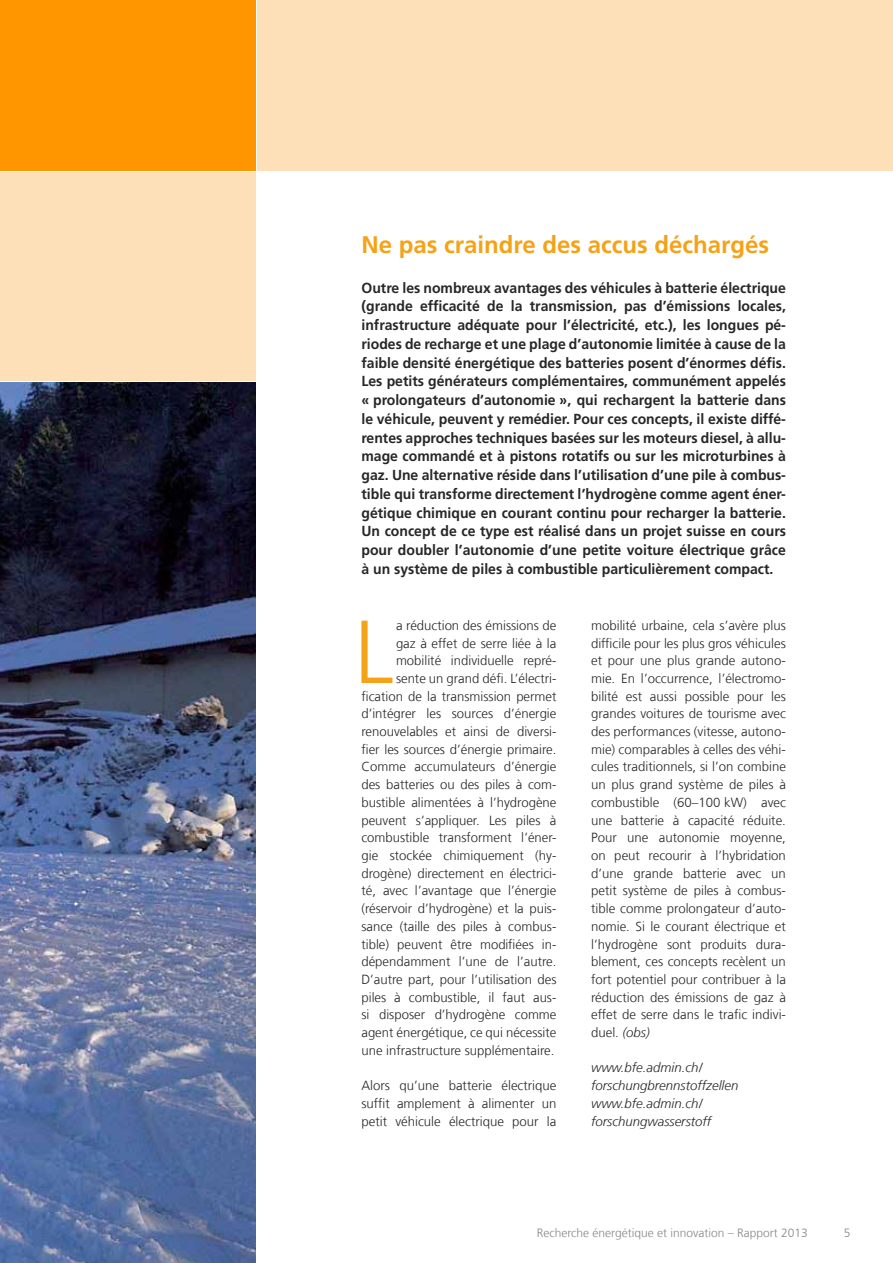
<style>
.page{position:relative;width:893px;height:1263px;background:#fff}
.page>*{position:absolute;margin:0;border:0;box-sizing:border-box;transform-origin:0 0}
.t1{font:300 89.25px "Frutiger LT Com";color:#f5a217}
.t2{font:700 24px "Frutiger LT Com";color:#f5a217}
.t3{font:700 14.55px/18.8px "Frutiger LT Com";color:#272726;text-align:justify;scale:.96 1}
.t4{font:300 13.2px/17.7px "Frutiger LT Com";color:#272726;text-align:justify}
.t5{font:italic 300 13.2px/17.7px "Frutiger LT Com";color:#272726}
.t6{font:300 12px "Frutiger LT Com";color:#868786}
.s1{font-style:italic}
</style>
<div class="page">
<div style="left:257px;top:0;width:636px;height:170px;background:#fde0b8"></div>
<div style="left:0;top:172px;width:255px;height:209px;background:#fde0b8"></div>
<div style="left:0;top:0;width:255px;height:170px;background:#ff9600"></div>
<img style="left:0;top:383px;width:255px;height:880px">
<h2 class="t2" style="left:361px;top:230px;width:409px">Ne pas craindre des accus déchargés</h2>
<p class="t3" style="left:361px;top:278px;width:444px">Outre les nombreux avantages des véhicules à batterie électrique (grande efficacité de la transmission, pas d’émissions locales, infrastructure adéquate pour l’électricité, etc.), les longues pé&shy;riodes de recharge et une plage d’autonomie limitée à cause de la faible densité énergétique des batteries posent d’énormes défis.<br>Les petits générateurs complémentaires, communément appelés « prolongateurs d’autonomie », qui rechargent la batterie dans le véhicule, peuvent y remédier. Pour ces concepts, il existe diffé&shy;rentes approches techniques basées sur les moteurs diesel, à allu&shy;mage commandé et à pistons rotatifs ou sur les microturbines à gaz. Une alternative réside dans l’utilisation d’une pile à combus&shy;tible qui transforme directement l’hydrogène comme agent éner&shy;gétique chimique en courant continu pour recharger la batterie.<br>Un concept de ce type est réalisé dans un projet suisse en cours pour doubler l’autonomie d’une petite voiture électrique grâce à un système de piles à combustible particulièrement compact.</p>
<p class="t4" style="left:361px;top:616px;width:197px;text-align:right">a réduction des émissions de<br>gaz à effet de serre liée à la mobilité individuelle repré-<br>sente un grand défi. L’électri&shy;fication de la transmission permet d’intégrer les sources d’énergie renouvelables et ainsi de diversi&shy;fier les sources d’énergie primaire.<br>Comme accumulateurs d’énergie des batteries ou des piles à com&shy;bustible alimentées à l’hydrogène peuvent s’appliquer. Les piles à combustible transforment l’éner&shy;gie stockée chimiquement (hy&shy;drogène) directement en électrici&shy;té, avec l’avantage que l’énergie (réservoir d’hydrogène) et la puis&shy;sance (taille des piles à combus&shy;tible) peuvent être modifiées in&shy;dépendamment l’une de l’autre.<br>D’autre part, pour l’utilisation des piles à combustible, il faut aus&shy;si disposer d’hydrogène comme agent énergétique, ce qui nécessite une infrastructure supplémentaire.</p>
<p class="t4" style="left:361px;top:1077px;width:197px">Alors qu’une batterie électrique suffit amplement à alimenter un petit véhicule électrique pour la</p>
<h1 class="t1" style="left:354px;top:600px;width:41px">L</h1>
<p class="t4" style="left:591px;top:616px;width:196px">mobilité urbaine, cela s’avère plus difficile pour les plus gros véhicules et pour une plus grande autono&shy;mie. En l’occurrence, l’électromo&shy;bilité est aussi possible pour les grandes voitures de tourisme avec des performances (vitesse, autono&shy;mie) comparables à celles des véhi&shy;cules traditionnels, si l’on combine un plus grand système de piles à combustible (60–100 kW) avec une batterie à capacité réduite.<br>Pour une autonomie moyenne, on peut recourir à l’hybridation d’une grande batterie avec un petit système de piles à combus&shy;tible comme prolongateur d’auto&shy;nomie. Si le courant électrique et l’hydrogène sont produits dura&shy;blement, ces concepts recèlent un fort potentiel pour contribuer à la réduction des émissions de gaz à effet de serre dans le trafic indivi&shy;duel. <span class="s1">(obs)</span></p>
<p class="t5" style="left:591px;top:1059px;width:149px">www.bfe.admin.ch/ forschungbrennstoffzellen www.bfe.admin.ch/ forschungwasserstoff</p>
<p class="t6" style="left:537px;top:1226px;width:273px">Recherche énergétique et innovation – Rapport 2013</p>
<p class="t6" style="left:844px;top:1226px;width:8px">5</p>
</div>
